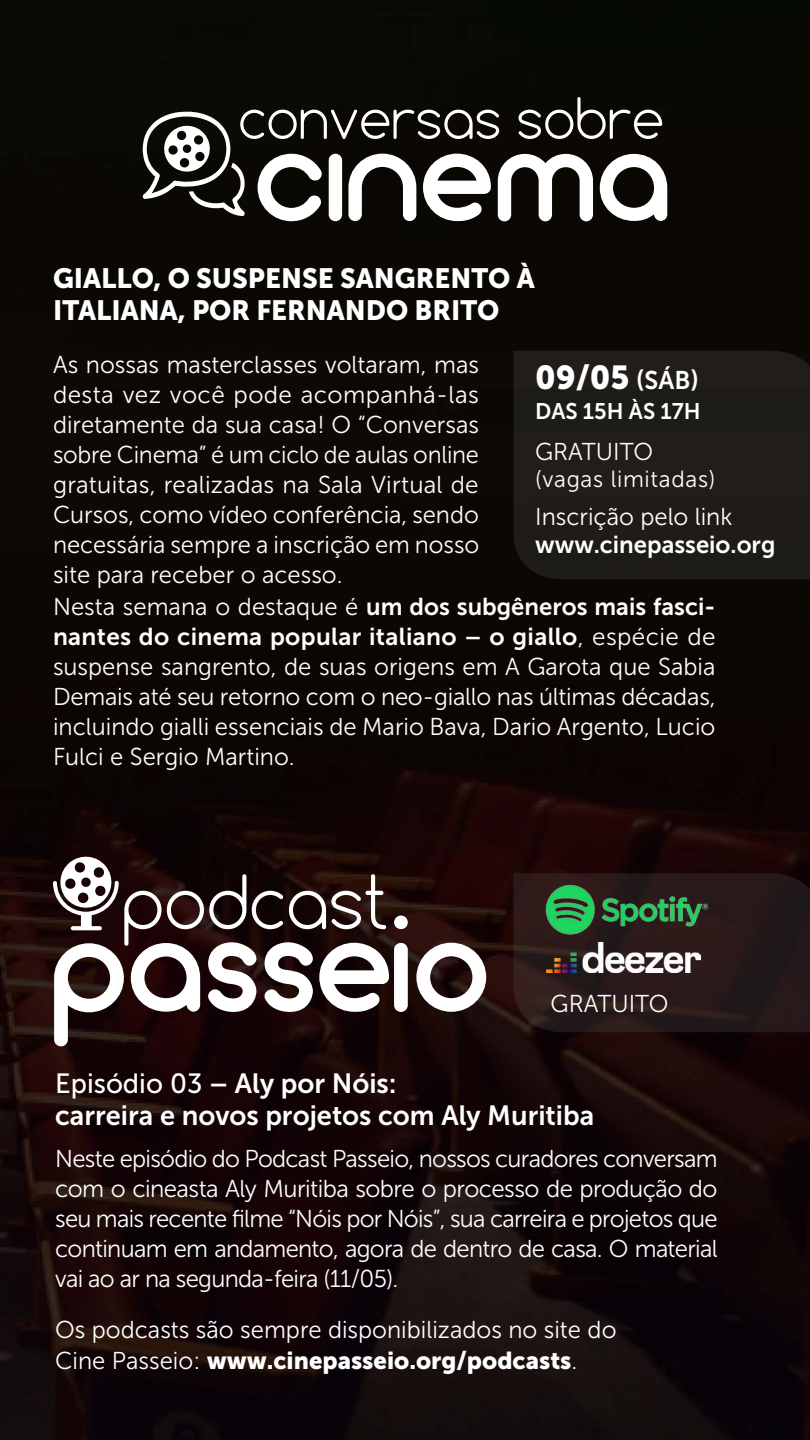
<style>
.page{position:relative;width:810px;height:1440px;background:#fff}
.page>*{position:absolute;margin:0;border:0;box-sizing:border-box;transform-origin:0 0}
.t1{font:137.62px "Arciform";color:#fff}
.t2{font:300 70.35px "Comfortaa";color:#fff}
.t3{font:300 53.62px "Comfortaa";color:#fff;scale:.96 1}
.t4{font:33px "Museo Sans 900";color:#fff}
.t5{font:27.75px/32.2px "Museo Sans 700";color:#fff}
.t6{font:27.75px/32.2px "Museo Sans 900";color:#fff}
.t7{font:24.38px/30px "Museo Sans 300";color:#fff;text-align:justify}
.t8{font:24.38px/30px "Museo Sans 700";color:#fff}
.t9{font:24.38px "Museo Sans 900";color:#fff}
.t10{font:23.25px "Museo Sans 300";letter-spacing:.03em;color:#fff}
.t11{font:22.5px "Museo Sans 700";color:#fff}
.s1{font-family:"Museo Sans 300"}
.s2{font-family:"Museo Sans 700";font-size:25.5px}
.s3{font-family:"Museo Sans 500"}
</style>
<div class="page">
<img style="left:0;top:0;width:810px;height:1440px">
<svg style="left:53px;top:854px;width:66px;height:76px"></svg>
<div style="left:513px;top:351px;width:297px;height:228px;background:#1f1c19"></div>
<svg style="left:513px;top:873px;width:297px;height:159px;background:#271a1a"></svg>
<svg style="left:143px;top:112px;width:102px;height:104px"></svg>
<svg style="left:258px;top:154px;width:65px;height:67px"></svg>
<div style="left:329px;top:154px;width:13px;height:67px;background:#fff;border-radius:7px"></div>
<svg style="left:348px;top:154px;width:68px;height:67px"></svg>
<svg style="left:423px;top:154px;width:68px;height:67px"></svg>
<svg style="left:498px;top:154px;width:95px;height:67px"></svg>
<svg style="left:600px;top:154px;width:67px;height:67px"></svg>
<img style="left:547px;top:942px;width:154px;height:30px">
<img style="left:535px;top:873px;width:181px;height:69px">
<h3 class="t3" style="left:238px;top:84px;width:445px">conversas sobre</h3>
<p class="t6" style="left:53px;top:262px;width:483px">GIALLO, O SUSPENSE SANGRENTO À<br>ITALIANA, POR FERNANDO BRITO</p>
<p class="t7" style="left:53px;top:350px;width:428px">As nossas masterclasses voltaram, mas desta vez você pode acompanhá-las diretamente da sua casa! O “Conversas sobre Cinema” é um ciclo de aulas online gratuitas, realizadas na Sala Virtual de Cursos, como vídeo conferência, sendo necessária sempre a inscrição em nosso site para receber o acesso.</p>
<p class="t8" style="left:53px;top:592px;width:664px"><span class="s1">Nesta semana o destaque é</span> um dos subgêneros mais fasci&shy;nantes do cinema popular italiano – o giallo<span class="s1">, espécie de</span></p>
<p class="t7" style="left:53px;top:652px;width:664px">suspense sangrento, de suas origens em A Garota que Sabia Demais até seu retorno com o neo-giallo nas últimas décadas, incluindo gialli essenciais de Mario Bava, Dario Argento, Lucio Fulci e Sergio Martino.</p>
<h3 class="t4" style="left:535px;top:359px;width:166px">09/05 <span class="s2">(SÁB)</span></h3>
<p class="t11" style="left:535px;top:399px;width:167px">DAS 15H ÀS 17H</p>
<p class="t7" style="left:535px;top:436px;width:120px">GRATUITO</p>
<p class="t10" style="left:535px;top:467px;width:182px">(vagas limitadas)</p>
<p class="t7" style="left:535px;top:502px;width:199px">Inscrição pelo link</p>
<p class="t8" style="left:535px;top:530px;width:242px">www.cinepasseio.org</p>
<h2 class="t2" style="left:122px;top:858px;width:269px">podcast</h2>
<h1 class="t1" style="left:51px;top:877px;width:441px">passeio</h1>
<p class="t7" style="left:551px;top:988px;width:120px">GRATUITO</p>
<p class="t5" style="left:55px;top:1067px;width:541px"><span class="s3">Episódio 03</span> – Aly por Nóis:<br>carreira e novos projetos com Aly Muritiba</p>
<p class="t7" style="left:55px;top:1143px;width:664px">Neste episódio do Podcast Passeio, nossos curadores conversam com o cineasta Aly Muritiba sobre o processo de produção do seu mais recente filme “Nóis por Nóis”, sua carreira e projetos que continuam em andamento, agora de dentro de casa. O material vai ao ar na segunda-feira (11/05).</p>
<p class="t7" style="left:55px;top:1315px;width:563px">Os podcasts são sempre disponibilizados no site do</p>
<p class="t9" style="left:55px;top:1347px;width:524px"><span class="s1">Cine Passeio:</span> www.cinepasseio.org/podcasts<span class="s1">.</span></p>
</div>
